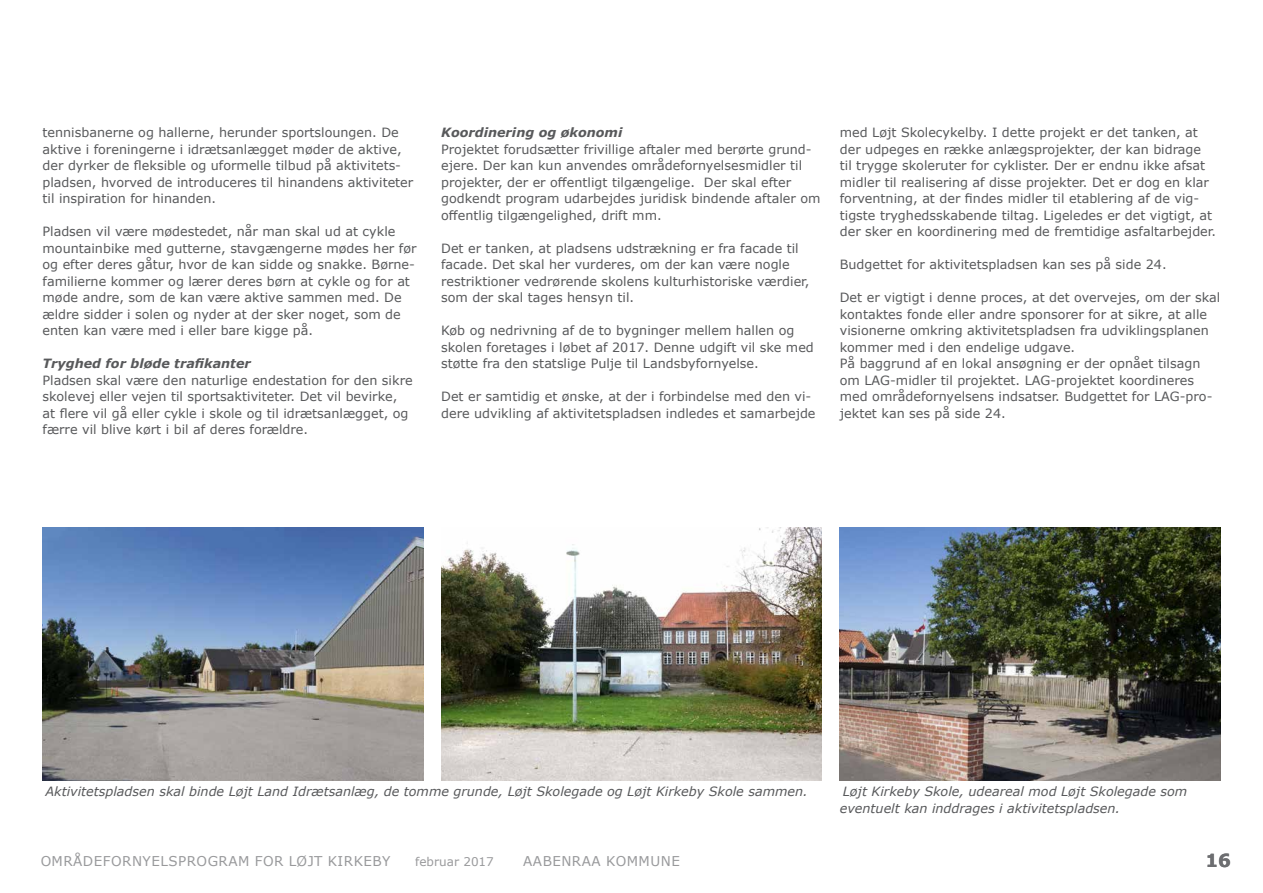
<style>
.page{position:relative;width:1263px;height:893px;background:#fff}
.page>*{position:absolute;margin:0;border:0;box-sizing:border-box;transform-origin:0 0}
.t1{font:700 18px "Verdana";color:#6d6e71}
.t2{font:13.5px "Verdana";letter-spacing:.035em;color:#6d6e71}
.t3{font:12.75px/16.5px "Verdana";color:#58595b}
.t4{font:italic 12.75px/16.5px "Verdana";color:#58595b}
.t5{font:italic 700 12.75px "Verdana";color:#58595b}
.t6{font:12px "Verdana";color:#6d6e71}
</style>
<div class="page">
<img style="left:43px;top:527px;width:380px;height:253px">
<img style="left:840px;top:527px;width:380px;height:253px">
<img style="left:441px;top:527px;width:381px;height:253px">
<p class="t3" style="left:43px;top:124px;width:372px">tennisbanerne og hallerne, herunder sportsloungen. De aktive i foreningerne i idrætsanlægget møder de aktive, der dyrker de fleksible og uformelle tilbud på aktivitets&shy;pladsen, hvorved de introduceres til hinandens aktiviteter til inspiration for hinanden.</p>
<p class="t3" style="left:43px;top:223px;width:375px">Pladsen vil være mødestedet, når man skal ud at cykle mountainbike med gutterne, stavgængerne mødes her før og efter deres gåtur, hvor de kan sidde og snakke. Børne&shy;familierne kommer og lærer deres børn at cykle og for at møde andre, som de kan være aktive sammen med. De ældre sidder i solen og nyder at der sker noget, som de enten kan være med i eller bare kigge på.</p>
<p class="t5" style="left:43px;top:355px;width:210px">Tryghed for bløde trafikanter</p>
<p class="t3" style="left:43px;top:372px;width:372px">Pladsen skal være den naturlige endestation for den sikre skolevej eller vejen til sportsaktiviteter. Det vil bevirke, at flere vil gå eller cykle i skole og til idrætsanlægget, og færre vil blive kørt i bil af deres forældre.</p>
<p class="t5" style="left:441px;top:124px;width:183px">Koordinering og økonomi</p>
<p class="t3" style="left:441px;top:141px;width:381px">Projektet forudsætter frivillige aftaler med berørte grund&shy;ejere. Der kan kun anvendes områdefornyelsesmidler til projekter, der er offentligt tilgængelige. Der skal efter godkendt program udarbejdes juridisk bindende aftaler om offentlig tilgængelighed, drift mm.</p>
<p class="t3" style="left:441px;top:240px;width:370px">Det er tanken, at pladsens udstrækning er fra facade til facade. Det skal her vurderes, om der kan være nogle restriktioner vedrørende skolens kulturhistoriske værdier, som der skal tages hensyn til.</p>
<p class="t3" style="left:441px;top:322px;width:374px">Køb og nedrivning af de to bygninger mellem hallen og skolen foretages i løbet af 2017. Denne udgift vil ske med støtte fra den statslige Pulje til Landsbyfornyelse.</p>
<p class="t3" style="left:441px;top:388px;width:376px">Det er samtidig et ønske, at der i forbindelse med den vi&shy;dere udvikling af aktivitetspladsen indledes et samarbejde</p>
<p class="t3" style="left:840px;top:124px;width:378px">med Løjt Skolecykelby. I dette projekt er det tanken, at der udpeges en række anlægsprojekter, der kan bidrage til trygge skoleruter for cyklister. Der er endnu ikke afsat midler til realisering af disse projekter. Det er dog en klar forventning, at der findes midler til etablering af de vig&shy;tigste tryghedsskabende tiltag. Ligeledes er det vigtigt, at der sker en koordinering med de fremtidige asfaltarbejder.</p>
<p class="t3" style="left:840px;top:256px;width:328px">Budgettet for aktivitetspladsen kan ses på side 24.</p>
<p class="t3" style="left:840px;top:289px;width:382px">Det er vigtigt i denne proces, at det overvejes, om der skal kontaktes fonde eller andre sponsorer for at sikre, at alle visionerne omkring aktivitetspladsen fra udviklingsplanen kommer med i den endelige udgave.<br>På baggrund af en lokal ansøgning er der opnået tilsagn om LAG-midler til projektet. LAG-projektet koordineres med områdefornyelsens indsatser. Budgettet for LAG-pro&shy;jektet kan ses på side 24.</p>
<p class="t4" style="left:46px;top:783px;width:764px">Aktivitetspladsen skal binde Løjt Land Idrætsanlæg, de tomme grunde, Løjt Skolegade og Løjt Kirkeby Skole sammen.</p>
<p class="t4" style="left:840px;top:783px;width:349px">Løjt Kirkeby Skole, udeareal mod Løjt Skolegade som eventuelt kan inddrages i aktivitetspladsen.</p>
<p class="t2" style="left:40px;top:852px;width:352px">OMRÅDEFORNYELSPROGRAM FOR LØJT KIRKEBY</p>
<p class="t6" style="left:415px;top:853px;width:80px">februar 2017</p>
<p class="t2" style="left:523px;top:852px;width:158px">AABENRAA KOMMUNE</p>
<h1 class="t1" style="left:1205px;top:847px;width:27px">16</h1>
</div>
